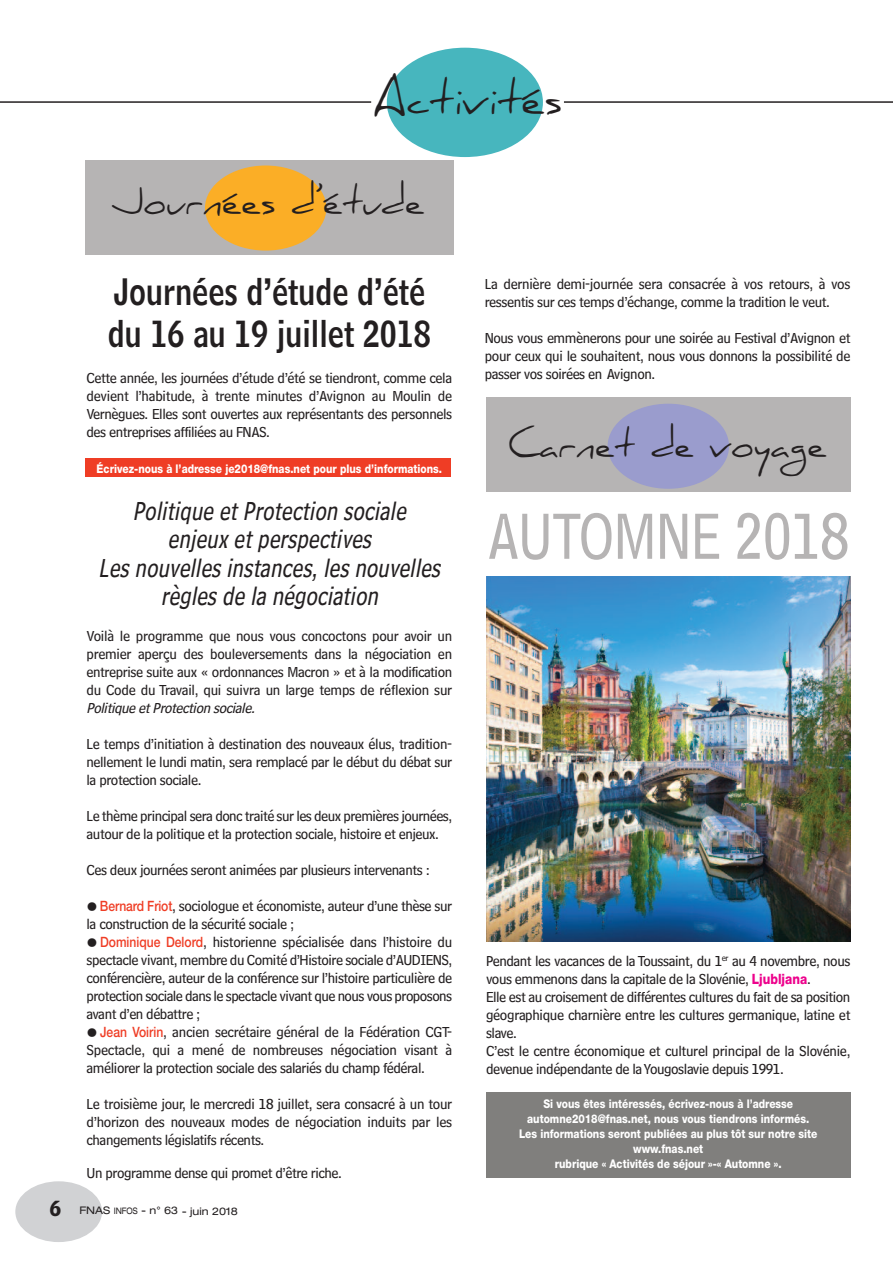
<style>
.page{position:relative;width:893px;height:1263px;background:#fff}
.page>*{position:absolute;margin:0;border:0;box-sizing:border-box;transform-origin:0 0}
.t1{font:67.5px "Bell Centennial Std Sub Capt";color:#b6b4b4;scale:.85 1}
.t2{font:45px "Daniel";color:#231f20}
.t3{font:37.5px "Daniel";color:#231f20}
.t4{font:36px/42px "Bell Centennial Std Name Num";color:#231f20;scale:.85 1}
.t5{font:italic 27px/28.5px "Bell Centennial Std Sub Capt";color:#231f20;text-align:center;scale:.85 1}
.t6{font:15px/18px "Bell Centennial Std Sub Capt";letter-spacing:-.03em;color:#231f20;text-align:justify}
.t7{font:italic 15px "Bell Centennial Std Sub Capt";color:#231f20}
.t8{font:800 12px/15px "Helvetica Neue LT Std";color:#fff;text-align:center;scale:.85 1}
.t9{font:expanded 10.5px "Helvetica Neue LT Std";letter-spacing:-.005em;color:#231f20}
.s1{font-family:"Helvetica Neue LT Std";font-weight:500;font-size:14.25px;color:#ef3d25}
.s2{font-family:"Bell Centennial Std Bd Listing";font-stretch:normal;font-size:18px}
.s3{font-size:9px}
.s4{font-family:"Helvetica Neue LT Std";font-weight:800;font-size:14.25px;color:#ed028c}
</style>
<div class="page">
<div style="left:85px;top:160px;width:369px;height:95px;background:#b6b4b4"></div>
<div style="left:486px;top:398px;width:364px;height:94px;background:#b6b4b4"></div>
<div style="left:85px;top:459px;width:365px;height:18px;background:#ef3d25"></div>
<hr style="left:0;top:101px;width:371px;height:2px;background:#231f20">
<hr style="left:564px;top:101px;width:329px;height:2px;background:#231f20">
<img style="left:486px;top:577px;width:364px;height:364px">
<div style="left:486px;top:1093px;width:364px;height:85px;background:#807f7d"></div>
<h2 class="t2" style="left:373px;top:72px;width:191px">Activités</h2>
<h3 class="t3" style="left:111px;top:180px;width:315px">Journées d’étude</h3>
<h3 class="t4" style="left:108px;top:274px;width:381px">Journées d’étude d’été du 16 au 19 juillet 2018</h3>
<p class="t6" style="left:87px;top:371px;width:367px">Cette année, les journées d’étude d’été se tiendront, comme cela devient l’habitude, à trente minutes d’Avignon au Moulin de Vernègues. Elles sont ouvertes aux représentants des personnels des entreprises affiliées au FNAS.</p>
<p class="t8" style="left:97px;top:462px;width:408px">Écrivez-nous à l’adresse je2018@fnas.net pour plus d’informations.</p>
<h3 class="t5" style="left:99px;top:499px;width:408px">Politique et Protection sociale enjeux et perspectives<br>Les nouvelles instances, les nouvelles règles de la négociation</h3>
<p class="t6" style="left:87px;top:629px;width:367px">Voilà le programme que nous vous concoctons pour avoir un premier aperçu des bouleversements dans la négociation en entreprise suite aux « ordonnances Macron » et à la modification du Code du Travail, qui suivra un large temps de réflexion sur</p>
<p class="t7" style="left:87px;top:703px;width:172px">Politique et Protection sociale.</p>
<p class="t6" style="left:87px;top:737px;width:367px">Le temps d’initiation à destination des nouveaux élus, tradition&shy;nellement le lundi matin, sera remplacé par le début du débat sur la protection sociale.</p>
<p class="t6" style="left:87px;top:809px;width:367px">Le thème principal sera donc traité sur les deux premières journées, autour de la politique et la protection sociale, histoire et enjeux.</p>
<p class="t6" style="left:87px;top:863px;width:345px">Ces deux journées seront animées par plusieurs intervenants :</p>
<p class="t6" style="left:87px;top:899px;width:367px">● <span class="s1">Bernard Friot</span>, sociologue et économiste, auteur d’une thèse sur la construction de la sécurité sociale ;</p>
<p class="t6" style="left:87px;top:935px;width:367px">● <span class="s1">Dominique Delord</span>, historienne spécialisée dans l’histoire du spectacle vivant, membre du Comité d’Histoire sociale d’AUDIENS, conférencière, auteur de la conférence sur l’histoire particulière de protection sociale dans le spectacle vivant que nous vous proposons avant d’en débattre ;</p>
<p class="t6" style="left:87px;top:1025px;width:367px">● <span class="s1">Jean Voirin</span>, ancien secrétaire général de la Fédération CGT-Spectacle, qui a mené de nombreuses négociation visant à améliorer la protection sociale des salariés du champ fédéral.</p>
<p class="t6" style="left:87px;top:1097px;width:367px">Le troisième jour, le mercredi 18 juillet, sera consacré à un tour d’horizon des nouveaux modes de négociation induits par les changements législatifs récents.</p>
<p class="t6" style="left:87px;top:1166px;width:257px">Un programme dense qui promet d’être riche.</p>
<p class="t9" style="left:50px;top:1207px;width:190px"><span class="s2">6</span> FNAS <span class="s3">INFOS</span> - n° 63 - juin 2018</p>
<p class="t6" style="left:485px;top:276px;width:367px">La dernière demi-journée sera consacrée à vos retours, à vos ressentis sur ces temps d’échange, comme la tradition le veut.</p>
<p class="t6" style="left:485px;top:330px;width:367px">Nous vous emmènerons pour une soirée au Festival d’Avignon et pour ceux qui le souhaitent, nous vous donnons la possibilité de passer vos soirées en Avignon.</p>
<h3 class="t3" style="left:508px;top:422px;width:321px">Carnet de voyage</h3>
<h1 class="t1" style="left:487px;top:514px;width:427px">AUTOMNE 2018</h1>
<p class="t6" style="left:486px;top:954px;width:366px;text-align:left">Pendant les vacances de la Toussaint, du 1<sup>er</sup> au 4 novembre, nous vous emmenons dans la capitale de la Slovénie, <span class="s4">Ljubljana</span>.<br>Elle est au croisement de différentes cultures du fait de sa position géographique charnière entre les cultures germanique, latine et slave.<br>C’est le centre économique et culturel principal de la Slovénie, devenue indépendante de laYougoslavie depuis 1991.</p>
<p class="t8" style="left:519px;top:1097px;width:352px">Si vous êtes intéressés, écrivez-nous à l’adresse automne2018@fnas.net, nous vous tiendrons informés.<br>Les informations seront publiées au plus tôt sur notre site www.fnas.net<br>rubrique « Activités de séjour »-« Automne ».</p>
</div>
